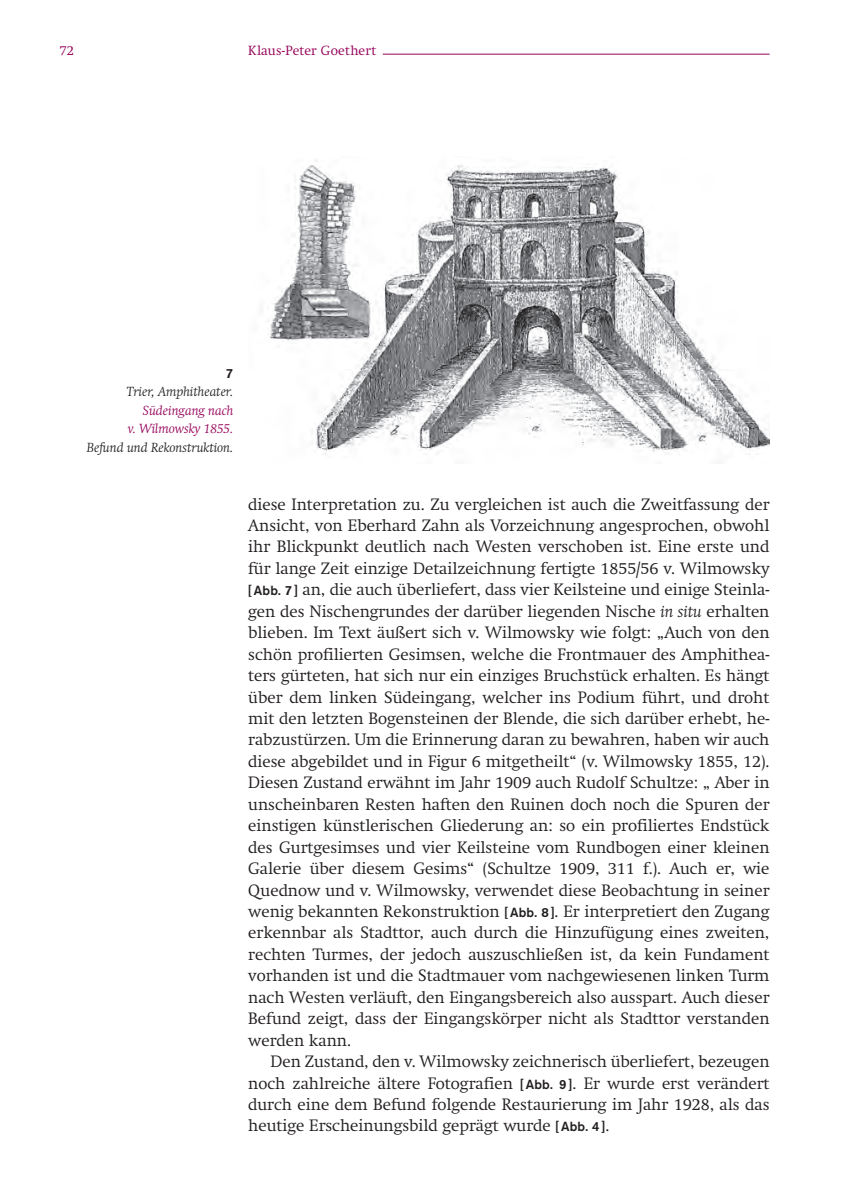
<style>
.page{position:relative;width:844px;height:1191px;background:#fff}
.page>*{position:absolute;margin:0;border:0;box-sizing:border-box;transform-origin:0 0}
.t1{font:300 16.28px/21.3px "Swift";color:#231f20;text-align:justify}
.t2{font:italic 300 13.12px "Swift";color:#231f20}
.t3{font:italic 300 13.12px/18.4px "Swift";color:#950058;text-align:right}
.t4{font:300 13.12px "Swift";letter-spacing:.015em;color:#950058}
.t5{font:500 13.12px "Akzidenz Grotesk Std";color:#231f20}
.s1{font-family:"Akzidenz Grotesk Std";font-weight:500;font-size:13.12px}
.s2{font-style:italic}
</style>
<div class="page">
<hr style="left:382px;top:54px;width:387px;height:1px;background:#950058">
<img style="left:268px;top:160px;width:501px;height:294px">
<p class="t4" style="left:60px;top:42px;width:16px">72</p>
<p class="t4" style="left:248px;top:42px;width:130px">Klaus-Peter Goethert</p>
<p class="t5" style="left:226px;top:365px;width:9px">7</p>
<p class="t2" style="left:126px;top:384px;width:108px">Trier, Amphitheater.</p>
<p class="t3" style="left:128px;top:401px;width:107px">Südeingang nach<br>v. Wilmowsky 1855.</p>
<p class="t2" style="left:87px;top:439px;width:148px">Befund und Rekonstruktion.</p>
<p class="t1" style="left:248px;top:493px;width:522px">diese Interpretation zu. Zu vergleichen ist auch die Zweitfassung der Ansicht, von Eberhard Zahn als Vorzeichnung angesprochen, obwohl ihr Blickpunkt deutlich nach Westen verschoben ist. Eine erste und für lange Zeit einzige Detailzeichnung fertigte 1855/56 v. Wilmowsky <span class="s1">[Abb. 7 ]</span> an, die auch überliefert, dass vier Keilsteine und einige Steinla&shy;gen des Nischengrundes der darüber liegenden Nische <span class="s2">in situ</span> erhalten blieben. Im Text äußert sich v. Wilmowsky wie folgt: „Auch von den schön profilierten Gesimsen, welche die Frontmauer des Amphithea&shy;ters gürteten, hat sich nur ein einziges Bruchstück erhalten. Es hängt über dem linken Südeingang, welcher ins Podium führt, und droht mit den letzten Bogensteinen der Blende, die sich darüber erhebt, he&shy;rabzustürzen. Um die Erinnerung daran zu bewahren, haben wir auch diese abgebildet und in Figur 6 mitgetheilt“ (v. Wilmowsky 1855, 12).<br>Diesen Zustand erwähnt im Jahr 1909 auch Rudolf Schultze: „ Aber in unscheinbaren Resten haften den Ruinen doch noch die Spuren der einstigen künstlerischen Gliederung an: so ein profiliertes Endstück des Gurtgesimses und vier Keilsteine vom Rundbogen einer kleinen Galerie über diesem Gesims“ (Schultze 1909, 311 f.). Auch er, wie Quednow und v. Wilmowsky, verwendet diese Beobachtung in seiner wenig bekannten Rekonstruktion <span class="s1">[Abb. 8 ]</span>. Er interpretiert den Zugang erkennbar als Stadttor, auch durch die Hinzufügung eines zweiten, rechten Turmes, der jedoch auszuschließen ist, da kein Fundament vorhanden ist und die Stadtmauer vom nachgewiesenen linken Turm nach Westen verläuft, den Eingangsbereich also ausspart. Auch dieser Befund zeigt, dass der Eingangskörper nicht als Stadttor verstanden werden kann.</p>
<p class="t1" style="left:248px;top:1050px;width:522px;text-indent:22px">Den Zustand, den v. Wilmowsky zeichnerisch überliefert, bezeugen noch zahlreiche ältere Fotografien <span class="s1">[Abb. 9 ]</span>. Er wurde erst verändert durch eine dem Befund folgende Restaurierung im Jahr 1928, als das heutige Erscheinungsbild geprägt wurde <span class="s1">[Abb. 4 ]</span>.</p>
</div>
